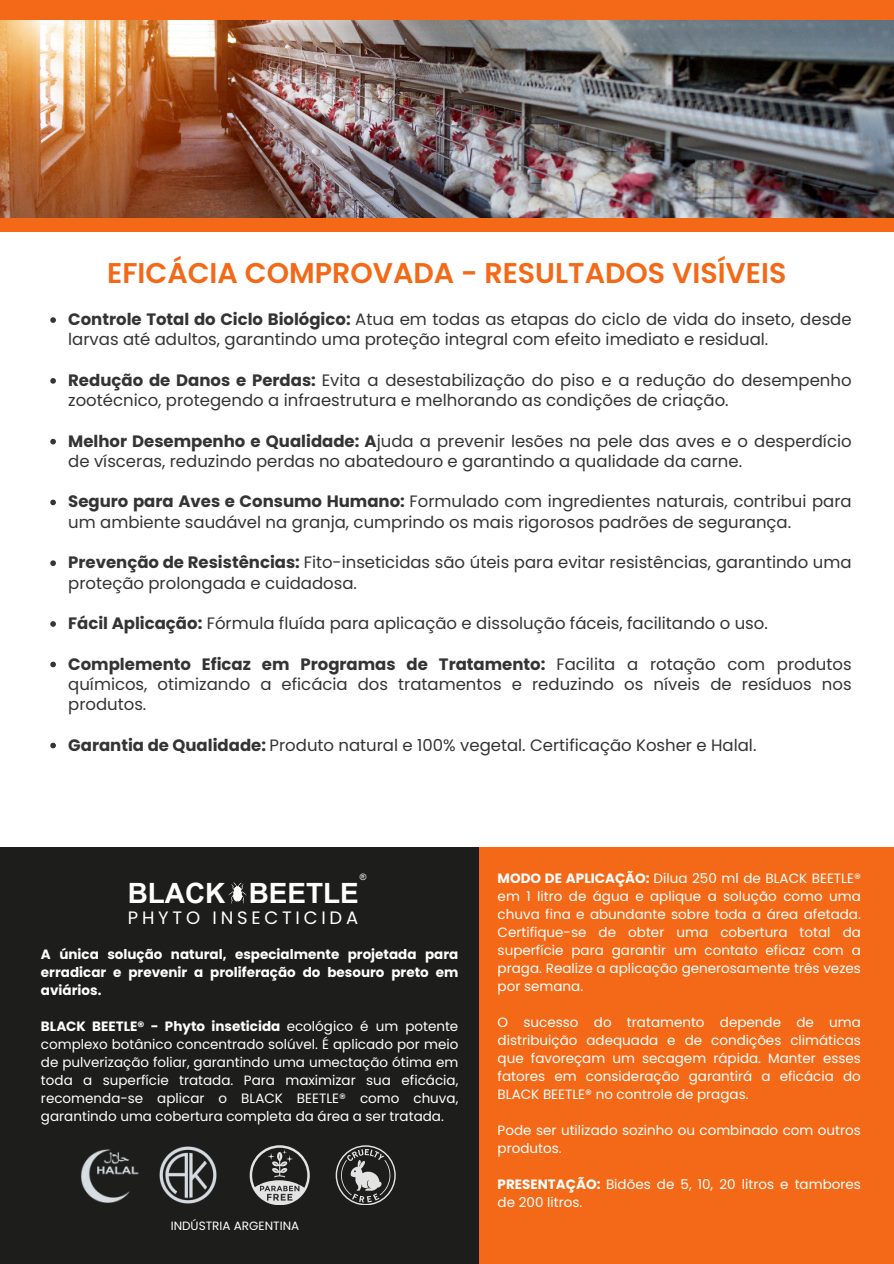
<style>
.page{position:relative;width:894px;height:1264px;background:#fff}
.page>*{position:absolute;margin:0;border:0;box-sizing:border-box;transform-origin:0 0}
.t1{font:600 28.5px "Poppins";color:#f36917}
.t2{font:700 27.9px "Arial Unicode MS";color:#fff}
.t3{font:18px "Poppins";letter-spacing:.21em;color:#fff}
.t4{font:16.5px/20.2px "Poppins";color:#343434}
.t5{font:13.5px/18px "Poppins";color:#fff;text-align:justify}
.t6{font:700 13.5px/18px "Poppins";color:#fff;text-align:justify}
.t7{font:12px "Poppins";color:#fff}
.t8{font:9px "Arial Unicode MS";color:#fff}
.s1{font-weight:700}
</style>
<div class="page">
<div style="left:0;top:0;width:893px;height:1263px;background:#f36917"></div>
<img style="left:0;top:20px;width:893px;height:198px">
<div style="left:0;top:846px;width:478px;height:417px;background:#1d1d1b"></div>
<div style="left:0;top:232px;width:893px;height:614px;background:#fff"></div>
<svg style="left:50px;top:317px;width:6px;height:6px"></svg>
<svg style="left:50px;top:378px;width:6px;height:5px"></svg>
<svg style="left:50px;top:439px;width:6px;height:5px"></svg>
<svg style="left:50px;top:499px;width:6px;height:6px"></svg>
<svg style="left:50px;top:560px;width:6px;height:6px"></svg>
<svg style="left:50px;top:621px;width:6px;height:5px"></svg>
<svg style="left:50px;top:661px;width:6px;height:6px"></svg>
<svg style="left:50px;top:742px;width:6px;height:6px"></svg>
<img style="left:159px;top:1146px;width:58px;height:58px">
<img style="left:81px;top:1149px;width:58px;height:54px">
<svg style="left:249px;top:1145px;width:60px;height:59px"></svg>
<svg style="left:335px;top:1145px;width:60px;height:59px"></svg>
<svg style="left:228px;top:882px;width:19px;height:21px"></svg>
<p class="t1" style="left:107px;top:253px;width:680px">EFICÁCIA COMPROVADA - RESULTADOS VISÍVEIS</p>
<p class="t4" style="left:68px;top:309px;width:784px"><span class="s1">Controle Total do Ciclo Biológico:</span> Atua em todas as etapas do ciclo de vida do inseto, desde larvas até adultos, garantindo uma proteção integral com efeito imediato e residual.</p>
<p class="t4" style="left:68px;top:370px;width:784px"><span class="s1">Redução de Danos e Perdas:</span> Evita a desestabilização do piso e a redução do desempenho zootécnico, protegendo a infraestrutura e melhorando as condições de criação.</p>
<h1 class="t4" style="left:68px;top:431px;width:784px"><span class="s1">Melhor Desempenho e Qualidade: A</span>juda a prevenir lesões na pele das aves e o desperdício de vísceras, reduzindo perdas no abatedouro e garantindo a qualidade da carne.</h1>
<p class="t4" style="left:68px;top:491px;width:784px"><span class="s1">Seguro para Aves e Consumo Humano:</span> Formulado com ingredientes naturais, contribui para um ambiente saudável na granja, cumprindo os mais rigorosos padrões de segurança.</p>
<p class="t4" style="left:68px;top:552px;width:784px"><span class="s1">Prevenção de Resistências:</span> Fito-inseticidas são úteis para evitar resistências, garantindo uma proteção prolongada e cuidadosa.</p>
<p class="t4" style="left:68px;top:613px;width:701px"><span class="s1">Fácil Aplicação:</span> Fórmula fluída para aplicação e dissolução fáceis, facilitando o uso.</p>
<p class="t4" style="left:68px;top:653px;width:784px;text-align:justify"><span class="s1">Complemento Eficaz em Programas de Tratamento:</span> Facilita a rotação com produtos químicos, otimizando a eficácia dos tratamentos e reduzindo os níveis de resíduos nos produtos.</p>
<p class="t4" style="left:68px;top:734px;width:689px"><span class="s1">Garantia de Qualidade:</span> Produto natural e 100% vegetal. Certificação Kosher e Halal.</p>
<p class="t8" style="left:359px;top:870px;width:8px">®</p>
<p class="t2" style="left:128px;top:872px;width:233px">BLACK BEETLE</p>
<p class="t3" style="left:128px;top:904px;width:232px">PHYTO INSECTICIDA</p>
<h4 class="t6" style="left:41px;top:945px;width:419px">A única solução natural, especialmente projetada para erradicar e prevenir a proliferação do besouro preto em aviários.</h4>
<p class="t5" style="left:41px;top:1017px;width:419px"><span class="s1">BLACK BEETLE® - Phyto inseticida</span> ecológico é um potente complexo botânico concentrado solúvel. É aplicado por meio de pulverização foliar, garantindo uma umectação ótima em toda a superfície tratada. Para maximizar sua eficácia, recomenda-se aplicar o BLACK BEETLE® como chuva, garantindo uma cobertura completa da área a ser tratada.</p>
<p class="t7" style="left:171px;top:1216px;width:130px">INDÚSTRIA ARGENTINA</p>
<p class="t5" style="left:497px;top:869px;width:364px"><span class="s1">MODO DE APLICAÇÃO:</span> Dilua 250 ml de BLACK BEETLE® em 1 litro de água e aplique a solução como uma chuva fina e abundante sobre toda a área afetada.<br>Certifique-se de obter uma cobertura total da superfície para garantir um contato eficaz com a praga. Realize a aplicação generosamente três vezes por semana.</p>
<h1 class="t5" style="left:497px;top:1013px;width:365px">O sucesso do tratamento depende de uma distribuição adequada e de condições climáticas que favoreçam um secagem rápida. Manter esses fatores em consideração garantirá a eficácia do BLACK BEETLE® no controle de pragas.</h1>
<p class="t5" style="left:497px;top:1121px;width:364px">Pode ser utilizado sozinho ou combinado com outros produtos.</p>
<h3 class="t5" style="left:497px;top:1175px;width:364px"><span class="s1">PRESENTAÇÃO:</span> Bidões de 5, 10, 20 litros e tambores de 200 litros.</h3>
</div>
